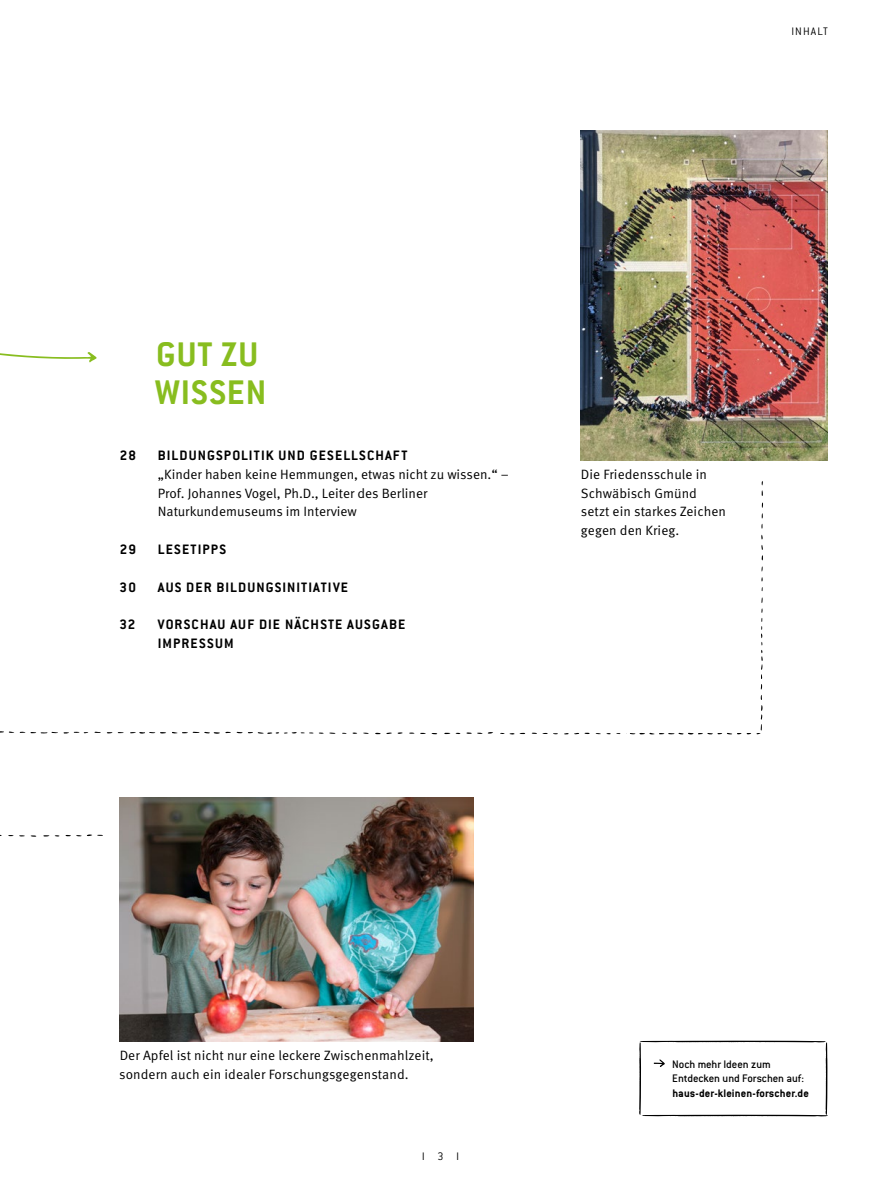
<style>
.page{position:relative;width:881px;height:1191px;background:#fff}
.page>*{position:absolute;margin:0;border:0;box-sizing:border-box;transform-origin:0 0}
.t1{font:700 37.5px/37.5px "Conduit ITC";letter-spacing:.025em;color:#88bd1f}
.t2{font:700 15px/18.8px "Conduit ITC";letter-spacing:.075em;color:#000}
.t3{font:13.5px/18.8px "Meta Pro Norm";color:#000}
.t4{font:500 12px/14.4px "Conduit ITC";letter-spacing:-.005em;color:#000}
.t5{font:700 12px "Conduit ITC";letter-spacing:.01em;color:#000}
.t6{font:300 12px "Conduit ITC";letter-spacing:.1em;color:#000}
</style>
<div class="page">
<img style="left:580px;top:130px;width:247px;height:330px">
<img style="left:119px;top:798px;width:354px;height:243px">
<svg style="left:0;top:352px;width:97px;height:10px"></svg>
<svg style="left:760px;top:597px;width:2px;height:92px"></svg>
<svg style="left:756px;top:695px;width:6px;height:39px"></svg>
<svg style="left:574px;top:732px;width:15px;height:2px"></svg>
<svg style="left:626px;top:733px;width:124px;height:1px"></svg>
<svg style="left:8px;top:835px;width:17px;height:1px"></svg>
<svg style="left:65px;top:834px;width:38px;height:2px"></svg>
<svg style="left:172px;top:731px;width:70px;height:2px"></svg>
<svg style="left:130px;top:732px;width:36px;height:1px"></svg>
<svg style="left:0;top:731px;width:14px;height:2px"></svg>
<svg style="left:20px;top:731px;width:68px;height:2px"></svg>
<svg style="left:477px;top:732px;width:16px;height:2px"></svg>
<svg style="left:329px;top:732px;width:6px;height:2px"></svg>
<svg style="left:444px;top:733px;width:16px;height:1px"></svg>
<svg style="left:500px;top:733px;width:25px;height:1px"></svg>
<svg style="left:248px;top:732px;width:65px;height:2px"></svg>
<svg style="left:639px;top:1040px;width:188px;height:76px"></svg>
<p class="t6" style="left:791px;top:24px;width:38px">INHALT</p>
<h1 class="t1" style="left:155px;top:335px;width:113px">GUT ZU<br>WISSEN</h1>
<p class="t2" style="left:120px;top:446px;width:18px">28</p>
<p class="t2" style="left:158px;top:446px;width:251px">BILDUNGSPOLITIK UND GESELLSCHAFT</p>
<p class="t3" style="left:158px;top:464px;width:352px;line-height:18.3px">„Kinder haben keine Hemmungen, etwas nicht zu wissen.“ –<br>Prof. Johannes Vogel, Ph.D., Leiter des Berliner<br>Naturkundemuseums im Interview</p>
<p class="t2" style="left:120px;top:539px;width:18px">29</p>
<p class="t2" style="left:158px;top:539px;width:70px">LESETIPPS</p>
<p class="t2" style="left:119px;top:577px;width:18px">30</p>
<p class="t2" style="left:158px;top:577px;width:192px">AUS DER BILDUNGSINITIATIVE</p>
<p class="t2" style="left:119px;top:614px;width:17px">32</p>
<p class="t2" style="left:158px;top:614px;width:249px">VORSCHAU AUF DIE NÄCHSTE AUSGABE<br>IMPRESSUM</p>
<p class="t3" style="left:580px;top:464px;width:146px">Die Friedensschule in<br>Schwäbisch Gmünd setzt ein starkes Zeichen gegen den Krieg.</p>
<p class="t3" style="left:119px;top:1045px;width:316px">Der Apfel ist nicht nur eine leckere Zwischenmahlzeit, sondern auch ein idealer Forschungsgegenstand.</p>
<p class="t6" style="left:422px;top:1149px;width:38px">l 3 l</p>
<p class="t4" style="left:672px;top:1057px;width:133px">Noch mehr Ideen zum<br>Entdecken und Forschen auf:</p>
<p class="t5" style="left:672px;top:1086px;width:138px">haus-der-kleinen-forscher.de</p>
</div>
